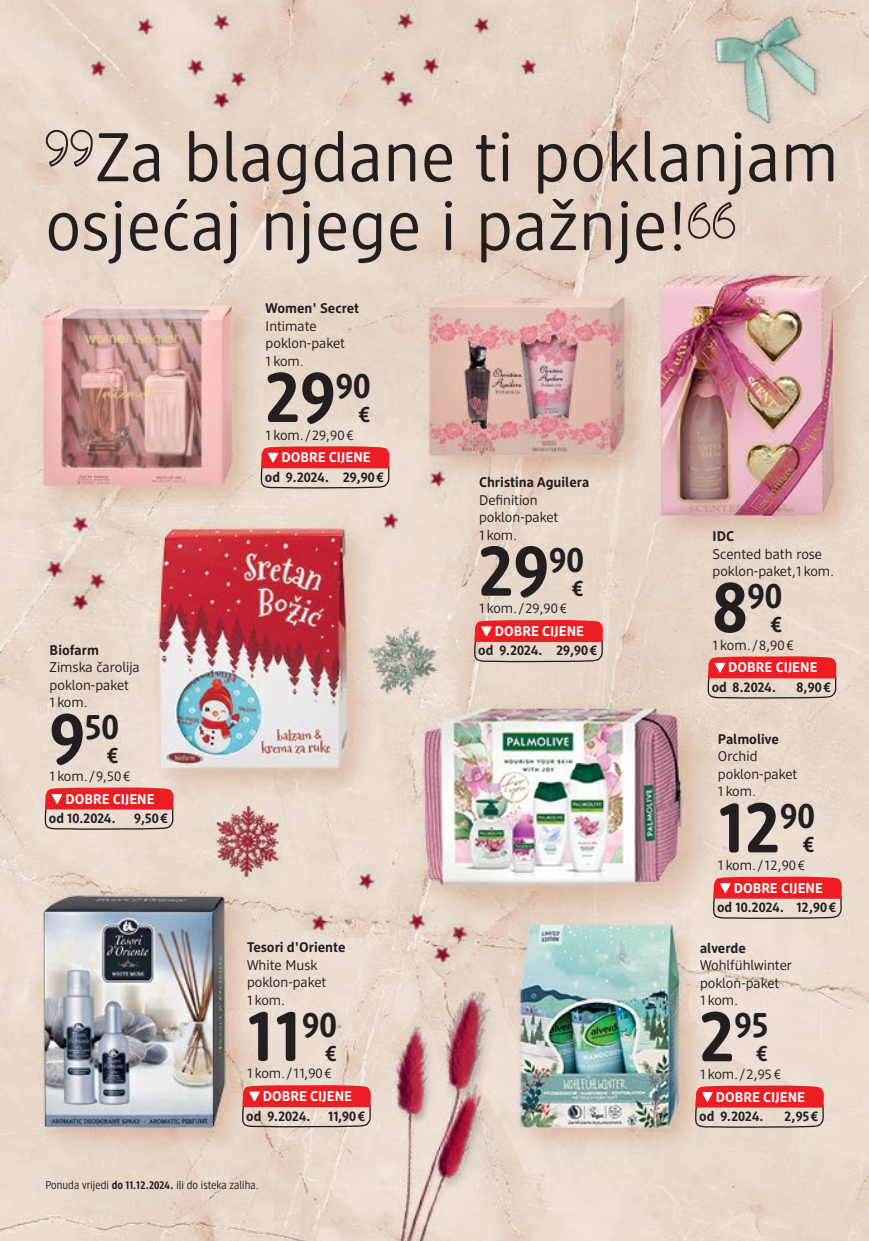
<style>
.page{position:relative;width:869px;height:1241px;background:#fff}
.page>*{position:absolute;margin:0;border:0;box-sizing:border-box;transform-origin:0 0}
.t1{font:700 72.8px "DM Brand 4.4";color:#231f20}
.t2{font:68.6px/68.8px "DM Brand 4.4";letter-spacing:.015em;color:#231f20}
.t3{font:700 35.7px "DM Brand 4.4";color:#231f20}
.t4{font:700 22.4px "DM Brand 4.4";color:#231f20}
.t5{font:14px/17.5px "DM Support 4.4";color:#231f20}
.t6{font:700 14px "DM Support 4.4";color:#231f20}
.t7{font:700 14px "DM Support 4.4";color:#fff}
.t8{font:11.38px "DM Intelligence 4.4";color:#231f20}
.s1{font-size:72.8px}
.s2{font-weight:700}
</style>
<div class="page">
<img style="left:0;top:0;width:868px;height:1240px">
<svg style="left:46px;top:130px;width:47px;height:37px"></svg>
<svg style="left:687px;top:202px;width:47px;height:37px"></svg>
<svg style="left:260px;top:446px;width:130px;height:43px"></svg>
<svg style="left:44px;top:787px;width:130px;height:43px"></svg>
<svg style="left:241px;top:1084px;width:130px;height:44px"></svg>
<svg style="left:706px;top:656px;width:130px;height:43px"></svg>
<svg style="left:712px;top:876px;width:130px;height:43px"></svg>
<svg style="left:473px;top:620px;width:130px;height:43px"></svg>
<svg style="left:694px;top:1085px;width:130px;height:43px"></svg>
<h2 class="t2" style="left:46px;top:121px;width:793px;text-indent:50px">Za blagdane ti poklanjam osjećaj njege i pažnje!</h2>
<p class="t6" style="left:265px;top:300px;width:95px">Women' Secret</p>
<p class="t5" style="left:265px;top:317px;width:81px">Intimate poklon-paket<br>1 kom.</p>
<h1 class="t1" style="left:265px;top:350px;width:106px">29<sup>90</sup></h1>
<h3 class="t4" style="left:359px;top:400px;width:13px">€</h3>
<p class="t6" style="left:50px;top:641px;width:51px">Biofarm</p>
<p class="t5" style="left:50px;top:658px;width:92px">Zimska čarolija poklon-paket<br>1 kom.</p>
<h3 class="t3" style="left:50px;top:704px;width:71px"><span class="s1">9</span>50</h3>
<h3 class="t4" style="left:107px;top:741px;width:13px">€</h3>
<p class="t5" style="left:50px;top:766px;width:82px">1 kom./9,50€</p>
<p class="t7" style="left:65px;top:789px;width:91px">DOBRE CIJENE</p>
<p class="t6" style="left:49px;top:809px;width:69px">od 10.2024.</p>
<p class="t6" style="left:134px;top:809px;width:35px">9,50€</p>
<p class="t5" style="left:265px;top:425px;width:90px">1 kom./29,90€</p>
<p class="t7" style="left:281px;top:448px;width:91px">DOBRE CIJENE</p>
<p class="t6" style="left:264px;top:468px;width:121px">od 9.2024. 29,90€</p>
<p class="t6" style="left:247px;top:938px;width:100px">Tesori d'Oriente</p>
<p class="t5" style="left:247px;top:955px;width:81px">White Musk poklon-paket<br>1 kom.</p>
<h1 class="t1" style="left:247px;top:989px;width:92px">11<sup>90</sup></h1>
<h3 class="t4" style="left:325px;top:1038px;width:13px">€</h3>
<p class="t5" style="left:247px;top:1064px;width:86px">1 kom./ 11,90€</p>
<p class="t7" style="left:262px;top:1087px;width:91px">DOBRE CIJENE</p>
<p class="t6" style="left:246px;top:1106px;width:121px">od 9.2024. 11,90€</p>
<p class="t8" style="left:45px;top:1177px;width:215px">Ponuda vrijedi <span class="s2">do 11.12.2024.</span> ili do isteka zaliha.</p>
<p class="t6" style="left:479px;top:473px;width:112px">Christina Aguilera</p>
<p class="t5" style="left:479px;top:490px;width:81px">Definition poklon-paket<br>1 kom.</p>
<h1 class="t1" style="left:479px;top:524px;width:106px">29<sup>90</sup></h1>
<h3 class="t4" style="left:572px;top:573px;width:13px">€</h3>
<p class="t5" style="left:479px;top:599px;width:90px">1 kom./29,90€</p>
<p class="t7" style="left:494px;top:622px;width:91px">DOBRE CIJENE</p>
<p class="t6" style="left:478px;top:641px;width:121px">od 9.2024. 29,90€</p>
<p class="t6" style="left:712px;top:527px;width:23px">IDC</p>
<p class="t5" style="left:712px;top:544px;width:123px">Scented bath rose poklon-paket,1 kom.</p>
<h3 class="t3" style="left:712px;top:573px;width:71px"><span class="s1">8</span>90</h3>
<h3 class="t4" style="left:770px;top:610px;width:13px">€</h3>
<p class="t5" style="left:712px;top:635px;width:83px">1 kom./ 8,90€</p>
<p class="t7" style="left:728px;top:658px;width:91px">DOBRE CIJENE</p>
<p class="t6" style="left:711px;top:678px;width:66px">od 8.2024.</p>
<p class="t6" style="left:796px;top:678px;width:36px">8,90€</p>
<p class="t6" style="left:717px;top:730px;width:62px">Palmolive</p>
<p class="t5" style="left:717px;top:747px;width:81px">Orchid poklon-paket<br>1 kom.</p>
<h1 class="t1" style="left:717px;top:781px;width:98px">12<sup>90</sup></h1>
<h3 class="t4" style="left:803px;top:830px;width:13px">€</h3>
<p class="t5" style="left:717px;top:855px;width:89px">1 kom./ 12,90€</p>
<p class="t7" style="left:733px;top:878px;width:91px">DOBRE CIJENE</p>
<p class="t6" style="left:716px;top:898px;width:121px">od 10.2024. 12,90€</p>
<p class="t6" style="left:699px;top:938px;width:47px">alverde</p>
<p class="t5" style="left:699px;top:956px;width:93px">Wohlfühlwinter poklon-paket<br>1 kom.</p>
<h3 class="t3" style="left:699px;top:1002px;width:70px"><span class="s1">2</span>95</h3>
<h3 class="t4" style="left:756px;top:1039px;width:13px">€</h3>
<p class="t5" style="left:699px;top:1064px;width:82px">1 kom./2,95€</p>
<p class="t7" style="left:715px;top:1087px;width:91px">DOBRE CIJENE</p>
<p class="t6" style="left:698px;top:1106px;width:66px">od 9.2024.</p>
<p class="t6" style="left:784px;top:1106px;width:35px">2,95€</p>
</div>
